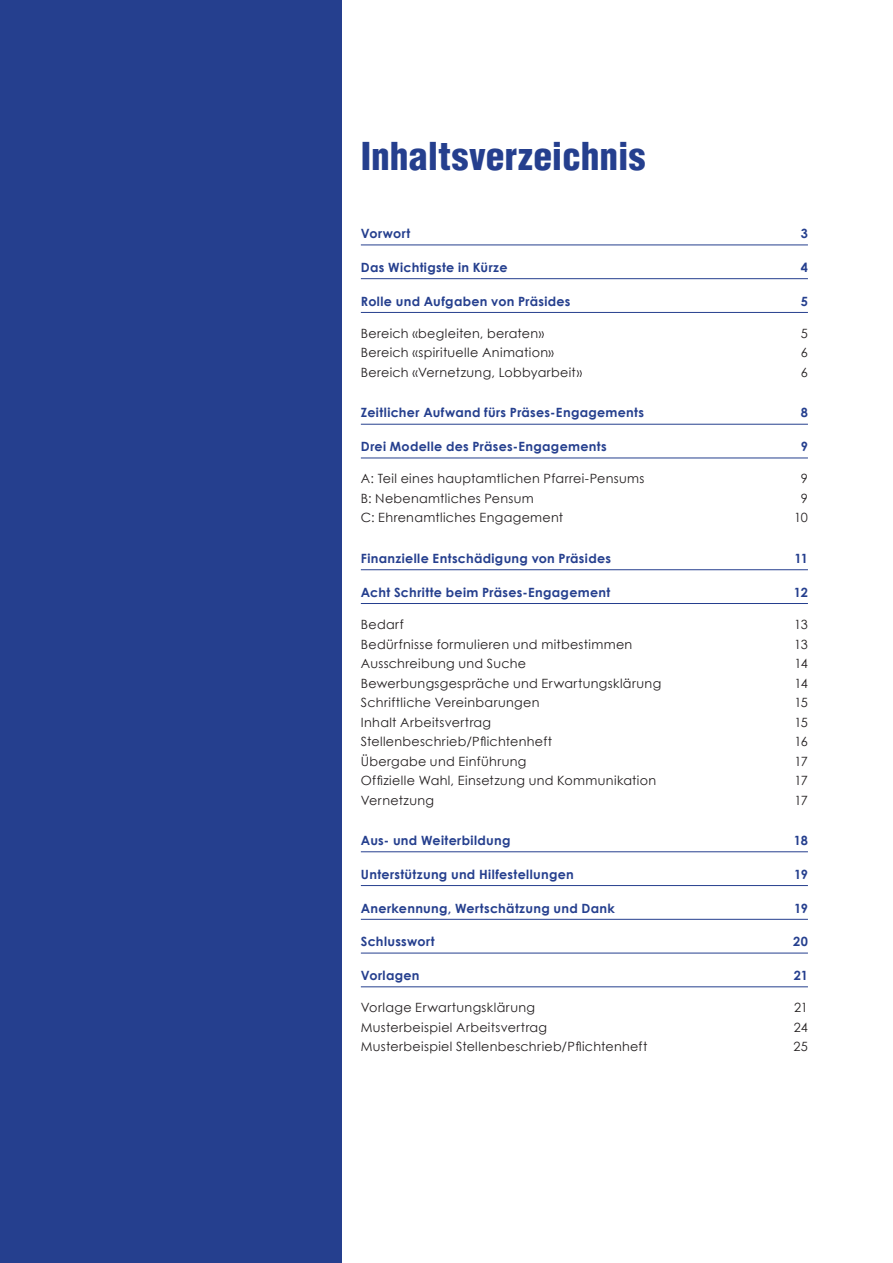
<style>
.page{position:relative;width:893px;height:1263px;background:#fff}
.page>*{position:absolute;margin:0;border:0;box-sizing:border-box;transform-origin:0 0}
.t1{font:900 condensed 37.5px "Helvetica LT Std";letter-spacing:.005em;color:#253f8e}
.t2{font:12.75px "Century Gothic";letter-spacing:.025em;color:#231f20}
.t3{font:700 12.75px "Century Gothic";letter-spacing:.025em;color:#253f8e}
</style>
<div class="page">
<div style="left:0;top:0;width:341px;height:1263px;background:#253f8e"></div>
<hr style="left:361px;top:245px;width:447px;height:1px;background:#253f8e">
<hr style="left:361px;top:278px;width:447px;height:1px;background:#253f8e">
<hr style="left:361px;top:312px;width:447px;height:1px;background:#253f8e">
<hr style="left:361px;top:424px;width:447px;height:1px;background:#253f8e">
<hr style="left:361px;top:458px;width:447px;height:1px;background:#253f8e">
<hr style="left:361px;top:569px;width:447px;height:1px;background:#253f8e">
<hr style="left:361px;top:603px;width:447px;height:1px;background:#253f8e">
<hr style="left:361px;top:851px;width:447px;height:1px;background:#253f8e">
<hr style="left:361px;top:885px;width:447px;height:1px;background:#253f8e">
<hr style="left:361px;top:919px;width:447px;height:1px;background:#253f8e">
<hr style="left:361px;top:953px;width:447px;height:1px;background:#253f8e">
<hr style="left:361px;top:986px;width:447px;height:1px;background:#253f8e">
<h1 class="t1" style="left:361px;top:133px;width:286px">Inhaltsverzeichnis</h1>
<p class="t3" style="left:361px;top:225px;width:51px">Vorwort</p>
<p class="t3" style="left:801px;top:225px;width:9px">3</p>
<p class="t3" style="left:361px;top:259px;width:148px">Das Wichtigste in Kürze</p>
<p class="t3" style="left:801px;top:259px;width:9px">4</p>
<p class="t3" style="left:361px;top:293px;width:211px">Rolle und Aufgaben von Präsides</p>
<p class="t3" style="left:801px;top:293px;width:9px">5</p>
<p class="t2" style="left:361px;top:325px;width:185px">Bereich «begleiten, beraten»</p>
<p class="t2" style="left:801px;top:325px;width:9px">5</p>
<p class="t2" style="left:361px;top:345px;width:195px">Bereich «spirituelle Animation»</p>
<p class="t2" style="left:801px;top:345px;width:9px">6</p>
<p class="t2" style="left:361px;top:364px;width:223px">Bereich «Vernetzung, Lobbyarbeit»</p>
<p class="t2" style="left:801px;top:364px;width:9px">6</p>
<p class="t3" style="left:361px;top:405px;width:285px">Zeitlicher Aufwand fürs Präses-Engagements</p>
<p class="t3" style="left:801px;top:405px;width:9px">8</p>
<p class="t3" style="left:361px;top:438px;width:247px">Drei Modelle des Präses-Engagements</p>
<p class="t3" style="left:801px;top:438px;width:9px">9</p>
<p class="t2" style="left:361px;top:471px;width:285px">A: Teil eines hauptamtlichen Pfarrei-Pensums</p>
<p class="t2" style="left:801px;top:471px;width:9px">9</p>
<p class="t2" style="left:361px;top:490px;width:174px">B: Nebenamtliches Pensum</p>
<p class="t2" style="left:801px;top:490px;width:9px">9</p>
<p class="t2" style="left:361px;top:510px;width:204px">C: Ehrenamtliches Engagement</p>
<p class="t2" style="left:794px;top:510px;width:15px">10</p>
<p class="t3" style="left:361px;top:550px;width:252px">Finanzielle Entschädigung von Präsides</p>
<p class="t3" style="left:794px;top:550px;width:15px">11</p>
<p class="t3" style="left:361px;top:584px;width:251px">Acht Schritte beim Präses-Engagement</p>
<p class="t3" style="left:794px;top:584px;width:15px">12</p>
<p class="t2" style="left:361px;top:616px;width:44px">Bedarf</p>
<p class="t2" style="left:794px;top:616px;width:15px">13</p>
<p class="t2" style="left:361px;top:636px;width:273px">Bedürfnisse formulieren und mitbestimmen</p>
<p class="t2" style="left:794px;top:636px;width:15px">13</p>
<p class="t2" style="left:361px;top:655px;width:167px">Ausschreibung und Suche</p>
<p class="t2" style="left:794px;top:655px;width:15px">14</p>
<p class="t2" style="left:361px;top:675px;width:302px">Bewerbungsgespräche und Erwartungsklärung</p>
<p class="t2" style="left:794px;top:675px;width:15px">14</p>
<p class="t2" style="left:361px;top:694px;width:180px">Schriftliche Vereinbarungen</p>
<p class="t2" style="left:794px;top:694px;width:15px">15</p>
<p class="t2" style="left:361px;top:714px;width:132px">Inhalt Arbeitsvertrag</p>
<p class="t2" style="left:794px;top:714px;width:15px">15</p>
<p class="t2" style="left:361px;top:733px;width:193px">Stellenbeschrieb/Pflichtenheft</p>
<p class="t2" style="left:794px;top:733px;width:15px">16</p>
<p class="t2" style="left:361px;top:753px;width:167px">Übergabe und Einführung</p>
<p class="t2" style="left:795px;top:753px;width:15px">17</p>
<p class="t2" style="left:361px;top:772px;width:297px">Offizielle Wahl, Einsetzung und Kommunikation</p>
<p class="t2" style="left:795px;top:772px;width:15px">17</p>
<p class="t2" style="left:361px;top:792px;width:75px">Vernetzung</p>
<p class="t2" style="left:795px;top:792px;width:15px">17</p>
<p class="t3" style="left:361px;top:832px;width:151px">Aus- und Weiterbildung</p>
<p class="t3" style="left:794px;top:832px;width:16px">18</p>
<p class="t3" style="left:361px;top:866px;width:215px">Unterstützung und Hilfestellungen</p>
<p class="t3" style="left:794px;top:866px;width:15px">19</p>
<p class="t3" style="left:361px;top:900px;width:256px">Anerkennung, Wertschätzung und Dank</p>
<p class="t3" style="left:794px;top:900px;width:15px">19</p>
<p class="t3" style="left:361px;top:933px;width:75px">Schlusswort</p>
<p class="t3" style="left:793px;top:933px;width:16px">20</p>
<p class="t3" style="left:361px;top:967px;width:60px">Vorlagen</p>
<p class="t3" style="left:794px;top:967px;width:16px">21</p>
<p class="t2" style="left:361px;top:999px;width:176px">Vorlage Erwartungsklärung</p>
<p class="t2" style="left:794px;top:999px;width:15px">21</p>
<p class="t2" style="left:361px;top:1019px;width:188px">Musterbeispiel Arbeitsvertrag</p>
<p class="t2" style="left:794px;top:1019px;width:16px">24</p>
<p class="t2" style="left:361px;top:1038px;width:288px">Musterbeispiel Stellenbeschrieb/Pflichtenheft</p>
<p class="t2" style="left:793px;top:1038px;width:16px">25</p>
</div>
